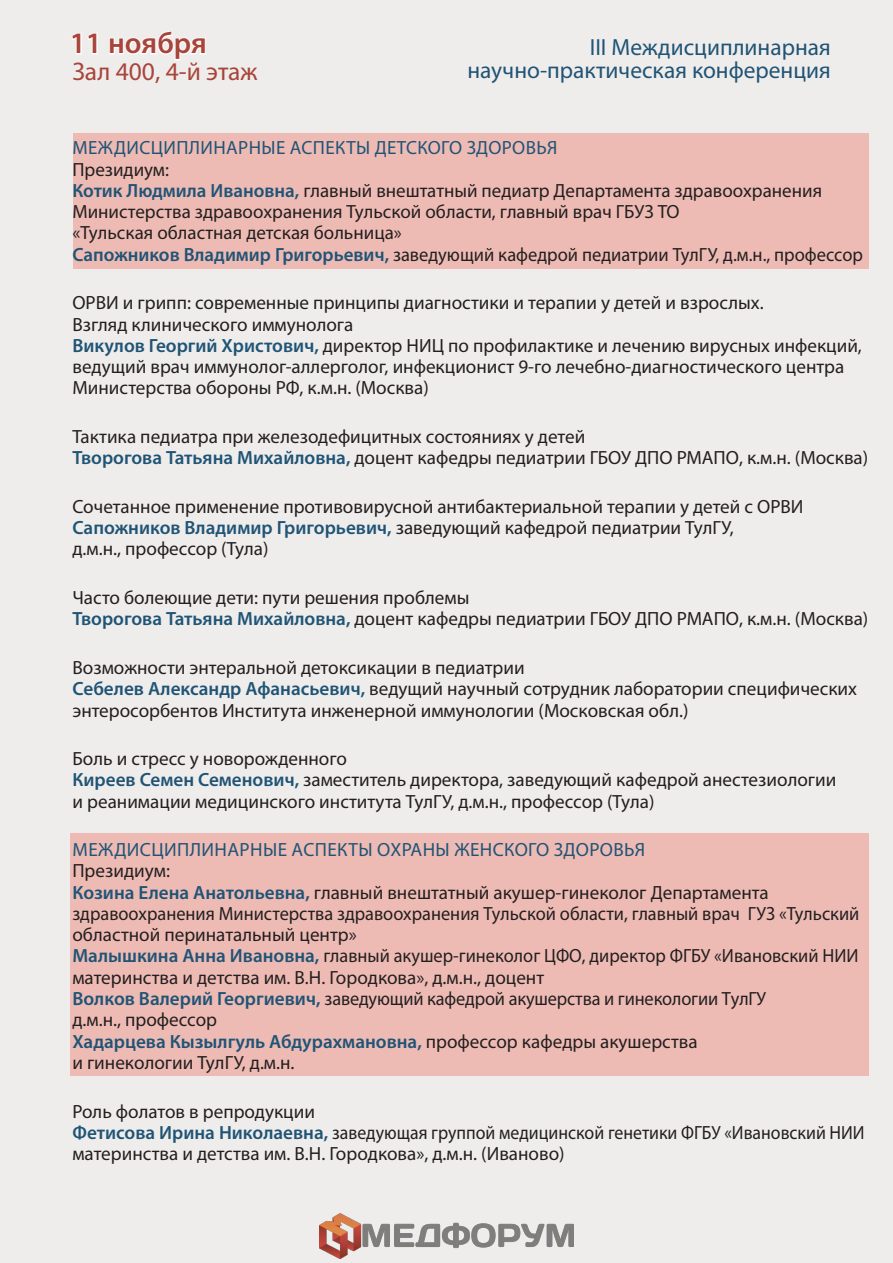
<style>
.page{position:relative;width:893px;height:1263px;background:#efedeb}
.page>*{position:absolute;margin:0;border:0;box-sizing:border-box;transform-origin:0 0}
.t1{font:600 29.85px "Myriad Pro";color:#a8453b}
.t2{font:300 25.5px "Myriad Pro";color:#a8453b}
.t3{font:23.4px/23.4px "Myriad Pro";color:#205476;text-align:right}
.t4{font:300 semi-condensed 19.2px/21.3px "Myriad Pro";color:#231f20}
.t5{font:600 semi-condensed 19.2px/21.3px "Myriad Pro";color:#231f20}
.t6{font:300 semi-condensed 19.2px/21.3px "Myriad Pro";color:#231f20;scale:.93 1}
.s1{color:#205476}
.s2{font-weight:600;font-stretch:normal;color:#205476}
.s3{font-weight:600}
.s4{font-stretch:normal;color:#205476}
.s5{font-weight:300}
</style>
<div class="page">
<svg style="left:72px;top:33px;width:26px;height:21px"></svg>
<svg style="left:109px;top:31px;width:97px;height:29px"></svg>
<div style="left:70px;top:833px;width:798px;height:242px;background:#eebbb4"></div>
<div style="left:73px;top:133px;width:795px;height:136px;background:#eebbb4"></div>
<img style="left:320px;top:1213px;width:253px;height:45px">
<p class="t1" style="left:70px;top:24px;width:138px">11 ноября</p>
<p class="t2" style="left:72px;top:55px;width:187px">Зал 400, 4-й этаж</p>
<p class="t3" style="left:467px;top:35px;width:365px">III Междисциплинарная научно-практическая конференция</p>
<p class="t4" style="left:72px;top:137px;width:792px"><span class="s1">МЕЖДИСЦИПЛИНАРНЫЕ АСПЕКТЫ ДЕТСКОГО ЗДОРОВЬЯ<br></span>Президиум:<br><span class="s2">Котик Людмила Ивановна,</span> главный внештатный педиатр Департамента здравоохранения Министерства здравоохранения Тульской области, главный врач ГБУЗ ТО<br>«Тульская областная детская больница»<br><span class="s2">Сапожников Владимир Григорьевич,</span> заведующий кафедрой педиатрии ТулГУ, д.м.н., профессор</p>
<p class="t4" style="left:72px;top:292px;width:791px"><span class="s3">ОРВИ и грипп: современные принципы диагностики и терапии у детей и взрослых.<br>Взгляд клинического иммунолога<br></span><span class="s2">Викулов Георгий Христович,</span> директор НИЦ по профилактике и лечению вирусных инфекций, ведущий врач иммунолог-аллерголог, инфекционист 9-го лечебно-диагностического центра Министерства обороны РФ, к.м.н. (Москва)</p>
<p class="t5" style="left:72px;top:426px;width:797px">Тактика педиатра при железодефицитных состояниях у детей<br><span class="s4">Творогова Татьяна Михайловна,</span> <span class="s5">доцент кафедры педиатрии ГБОУ ДПО РМАПО, к.м.н. (Москва)</span></p>
<p class="t5" style="left:72px;top:495px;width:733px">Сочетанное применение противовирусной антибактериальной терапии у детей с ОРВИ<br><span class="s4">Сапожников Владимир Григорьевич,</span> <span class="s5">заведующий кафедрой педиатрии ТулГУ,<br>д.м.н., профессор (Тула)</span></p>
<p class="t4" style="left:72px;top:587px;width:797px"><span class="s3">Часто болеющие дети: пути решения проблемы<br></span><span class="s2">Творогова Татьяна Михайловна,</span> доцент кафедры педиатрии ГБОУ ДПО РМАПО, к.м.н. (Москва)</p>
<p class="t4" style="left:72px;top:657px;width:786px"><span class="s3">Возможности энтеральной детоксикации в педиатрии<br></span><span class="s2">Себелев Александр Афанасьевич,</span> ведущий научный сотрудник лаборатории специфических энтеросорбентов Института инженерной иммунологии (Московская обл.)</p>
<p class="t4" style="left:72px;top:748px;width:765px"><span class="s3">Боль и стресс у новорожденного<br></span><span class="s2">Киреев Семен Семенович,</span> заместитель директора, заведующий кафедрой анестезиологии и реанимации медицинского института ТулГУ, д.м.н., профессор (Тула)</p>
<p class="t4" style="left:72px;top:839px;width:788px"><span class="s1">МЕЖДИСЦИПЛИНАРНЫЕ АСПЕКТЫ ОХРАНЫ ЖЕНСКОГО ЗДОРОВЬЯ<br></span><span class="s3">Президиум:<br></span><span class="s2">Козина Елена Анатольевна,</span> главный внештатный акушер-гинеколог Департамента здравоохранения Министерства здравоохранения Тульской области, главный врач ГУЗ «Тульский областной перинатальный центр»<br><span class="s2">Малышкина Анна Ивановна,</span> главный акушер-гинеколог ЦФО, директор ФГБУ «Ивановский НИИ материнства и детства им. В.Н. Городкова», д.м.н., доцент<br><span class="s2">Волков Валерий Георгиевич,</span> заведующий кафедрой акушерства и гинекологии ТулГУ<br>д.м.н., профессор<br><span class="s2">Хадарцева Кызылгуль Абдурахмановна,</span> профессор кафедры акушерства<br>и гинекологии ТулГУ, д.м.н.</p>
<p class="t6" style="left:72px;top:1100px;width:853px"><span class="s3">Роль фолатов в репродукции<br></span><span class="s2">Фетисова Ирина Николаевна,</span> заведующая группой медицинской генетики ФГБУ «Ивановский НИИ материнства и детства им. В.Н. Городкова», д.м.н. (Иваново)</p>
</div>
